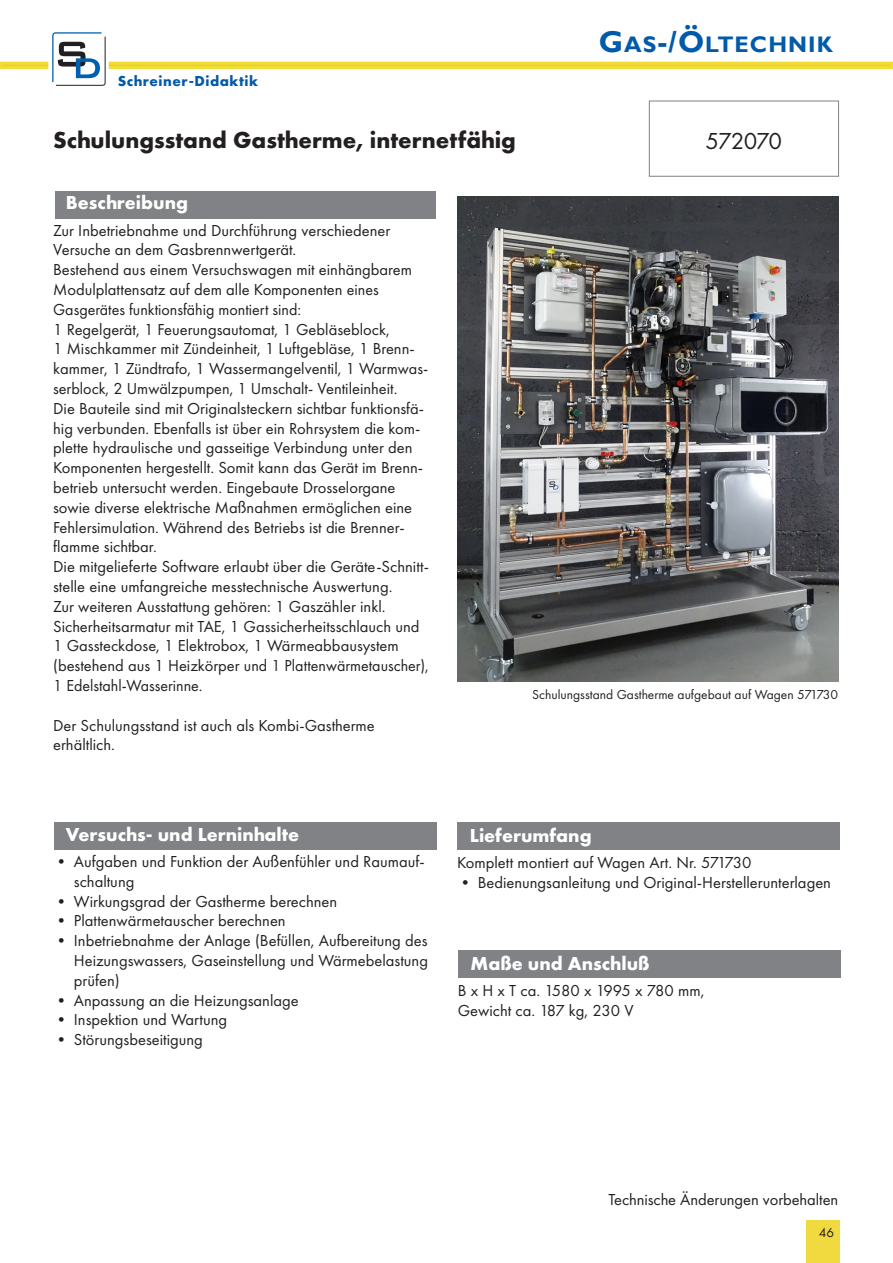
<style>
.page{position:relative;width:893px;height:1263px;background:#fff}
.page>*{position:absolute;margin:0;border:0;box-sizing:border-box;transform-origin:0 0}
.Prospekt_Titel{font:700 24px "Futura PT";color:#231f20}
.t1{font:24px "Futura PT";letter-spacing:-.05em;color:#231f20}
.t2{font:700 22.5px "Gill Sans";letter-spacing:.045em;color:#015aaa}
.Ü-Balken{font:700 19.5px "Futura PT";color:#fff}
.Prospekt_Titel-2{font:16.5px/19.8px "Futura PT";color:#231f20}
.t3{font:700 15px "Futura PT";letter-spacing:.035em;color:#015aaa}
.t4{font:13.5px "Futura PT";color:#231f20}
.s1{font-size:30px}
</style>
<div class="page">
<svg style="left:0;top:62px;width:892px;height:7px;background:#efd935"></svg>
<div style="left:806px;top:1220px;width:34px;height:43px;background:#f1da3f"></div>
<svg style="left:48px;top:32px;width:68px;height:54px"></svg>
<div style="left:55px;top:191px;width:381px;height:28px;background:#808285"></div>
<img style="left:457px;top:197px;width:382px;height:484px">
<div style="left:458px;top:950px;width:382px;height:28px;background:#808285"></div>
<div style="left:457px;top:822px;width:383px;height:27px;background:#808285"></div>
<div style="left:54px;top:822px;width:383px;height:28px;background:#808285"></div>
<p class="t3" style="left:118px;top:71px;width:142px">Schreiner-Didaktik</p>
<h2 class="t2" style="left:599px;top:31px;width:236px"><span class="s1">G</span>AS<span class="s1">-/Ö</span>LTECHNIK</h2>
<p class="Prospekt_Titel" style="left:53px;top:124px;width:464px">Schulungsstand Gastherme, internetfähig</p>
<p class="t1" style="left:706px;top:126px;width:78px">572070</p>
<p class="Ü-Balken" style="left:66px;top:190px;width:124px">Beschreibung</p>
<p class="Prospekt_Titel-2" style="left:53px;top:220px;width:339px">Zur Inbetriebnahme und Durchführung verschiedener<br>Versuche an dem Gasbrennwertgerät.</p>
<p class="Prospekt_Titel-2" style="left:53px;top:260px;width:360px">Bestehend aus einem Versuchswagen mit einhängbarem<br>Modulplattensatz auf dem alle Komponenten eines<br>Gasgerätes funktionsfähig montiert sind:</p>
<p class="Prospekt_Titel-2" style="left:53px;top:319px;width:377px">1 Regelgerät, 1 Feuerungsautomat, 1 Gebläseblock,<br>1 Mischkammer mit Zündeinheit, 1 Luftgebläse, 1 Brenn&shy;kammer, 1 Zündtrafo, 1 Wassermangelventil, 1 Warmwas&shy;serblock, 2 Umwälzpumpen, 1 Umschalt- Ventileinheit.</p>
<p class="Prospekt_Titel-2" style="left:53px;top:398px;width:373px">Die Bauteile sind mit Originalsteckern sichtbar funktionsfä&shy;hig verbunden. Ebenfalls ist über ein Rohrsystem die kom&shy;plette hydraulische und gasseitige Verbindung unter den Komponenten hergestellt. Somit kann das Gerät im Brenn&shy;betrieb untersucht werden. Eingebaute Drosselorgane sowie diverse elektrische Maßnahmen ermöglichen eine Fehlersimulation. Während des Betriebs ist die Brenner&shy;flamme sichtbar.</p>
<p class="Prospekt_Titel-2" style="left:53px;top:557px;width:377px">Die mitgelieferte Software erlaubt über die Geräte-Schnitt&shy;stelle eine umfangreiche messtechnische Auswertung.</p>
<p class="Prospekt_Titel-2" style="left:53px;top:596px;width:377px">Zur weiteren Ausstattung gehören: 1 Gaszähler inkl.<br>Sicherheitsarmatur mit TAE, 1 Gassicherheitsschlauch und 1 Gassteckdose, 1 Elektrobox, 1 Wärmeabbausystem (bestehend aus 1 Heizkörper und 1 Plattenwärmetauscher), 1 Edelstahl-Wasserinne.</p>
<p class="Prospekt_Titel-2" style="left:53px;top:715px;width:323px">Der Schulungsstand ist auch als Kombi-Gastherme erhältlich.</p>
<p class="t4" style="left:532px;top:687px;width:308px">Schulungsstand Gastherme aufgebaut auf Wagen 571730</p>
<p class="Ü-Balken" style="left:66px;top:822px;width:235px">Versuchs- und Lerninhalte</p>
<p class="Prospekt_Titel-2" style="left:74px;top:851px;width:352px;text-indent:-21px">• Aufgaben und Funktion der Außenfühler und Raumauf&shy;schaltung</p>
<p class="Prospekt_Titel-2" style="left:53px;top:891px;width:286px">• Wirkungsgrad der Gastherme berechnen</p>
<p class="Prospekt_Titel-2" style="left:53px;top:911px;width:234px">• Plattenwärmetauscher berechnen</p>
<p class="Prospekt_Titel-2" style="left:74px;top:931px;width:356px;text-align:justify;text-indent:-21px">• Inbetriebnahme der Anlage (Befüllen, Aufbereitung des Heizungswassers, Gaseinstellung und Wärmebelastung prüfen)</p>
<p class="Prospekt_Titel-2" style="left:53px;top:990px;width:247px">• Anpassung an die Heizungsanlage</p>
<p class="Prospekt_Titel-2" style="left:53px;top:1010px;width:176px">• Inspektion und Wartung</p>
<p class="Prospekt_Titel-2" style="left:53px;top:1030px;width:151px">• Störungsbeseitigung</p>
<p class="Ü-Balken" style="left:470px;top:823px;width:123px">Lieferumfang</p>
<p class="Prospekt_Titel-2" style="left:457px;top:853px;width:296px">Komplett montiert auf Wagen Art. Nr. 571730</p>
<p class="Prospekt_Titel-2" style="left:457px;top:872px;width:375px">• Bedienungsanleitung und Original-Herstellerunterlagen</p>
<p class="Ü-Balken" style="left:470px;top:950px;width:181px">Maße und Anschluß</p>
<p class="Prospekt_Titel-2" style="left:458px;top:980px;width:248px">B x H x T ca. 1580 x 1995 x 780 mm,<br>Gewicht ca. 187 kg, 230 V</p>
<p class="Prospekt_Titel-2" style="left:609px;top:1189px;width:231px">Technische Änderungen vorbehalten</p>
<p class="t4" style="left:819px;top:1224px;width:17px">46</p>
</div>
